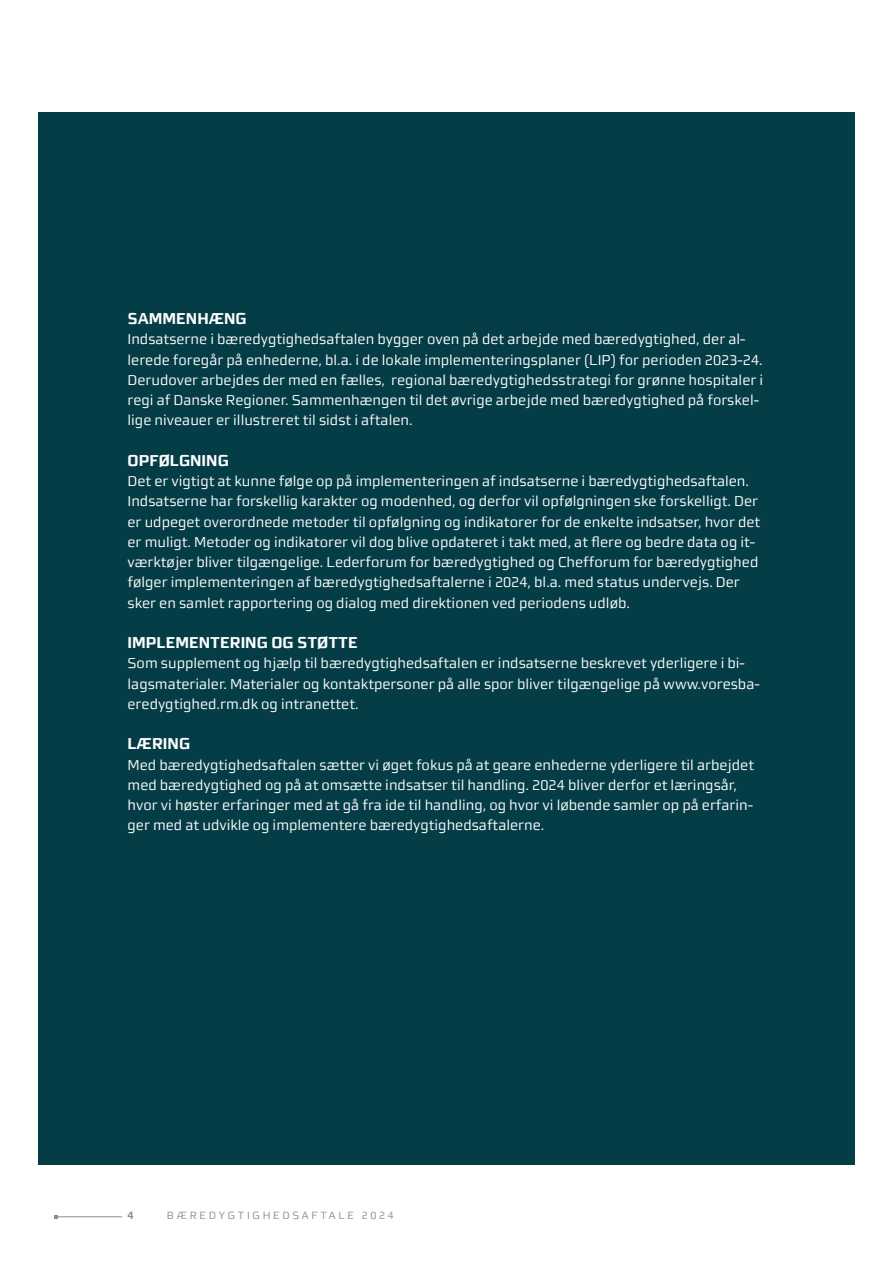
<style>
.page{position:relative;width:893px;height:1263px;background:#fff}
.page>*{position:absolute;margin:0;border:0;box-sizing:border-box;transform-origin:0 0}
.t1{font:700 15.75px "midtsans";color:#fff}
.t2{font:14.25px/20.2px "midtsans";color:#fff}
.t3{font:10.5px "midtsans";letter-spacing:.26em;color:#8a8c8f}
.t4{font:700 10.5px "midtsans";color:#8a8c8f}
</style>
<div class="page">
<div style="left:38px;top:113px;width:817px;height:1052px;background:#053d47"></div>
<hr style="left:55px;top:1216px;width:67px;height:1px;background:#8a8c8f">
<h3 class="t1" style="left:128px;top:309px;width:121px">SAMMENHÆNG</h3>
<p class="t2" style="left:128px;top:329px;width:637px">Indsatserne i bæredygtighedsaftalen bygger oven på det arbejde med bæredygtighed, der al&shy;lerede foregår på enhederne, bl.a. i de lokale implementeringsplaner (LIP) for perioden 2023-24.<br>Derudover arbejdes der med en fælles, regional bæredygtighedsstrategi for grønne hospitaler i regi af Danske Regioner. Sammenhængen til det øvrige arbejde med bæredygtighed på forskel&shy;lige niveauer er illustreret til sidst i aftalen.</p>
<h3 class="t1" style="left:128px;top:451px;width:103px">OPFØLGNING</h3>
<p class="t2" style="left:128px;top:471px;width:634px">Det er vigtigt at kunne følge op på implementeringen af indsatserne i bæredygtighedsaftalen.<br>Indsatserne har forskellig karakter og modenhed, og derfor vil opfølgningen ske forskelligt. Der er udpeget overordnede metoder til opfølgning og indikatorer for de enkelte indsatser, hvor det er muligt. Metoder og indikatorer vil dog blive opdateret i takt med, at flere og bedre data og it&shy;værktøjer bliver tilgængelige. Lederforum for bæredygtighed og Chefforum for bæredygtighed følger implementeringen af bæredygtighedsaftalerne i 2024, bl.a. med status undervejs. Der sker en samlet rapportering og dialog med direktionen ved periodens udløb.</p>
<h3 class="t1" style="left:128px;top:633px;width:232px">IMPLEMENTERING OG STØTTE</h3>
<p class="t2" style="left:128px;top:653px;width:634px">Som supplement og hjælp til bæredygtighedsaftalen er indsatserne beskrevet yderligere i bi&shy;lagsmaterialer. Materialer og kontaktpersoner på alle spor bliver tilgængelige på www.voresba&shy;eredygtighed.rm.dk og intranettet.</p>
<h3 class="t1" style="left:128px;top:735px;width:64px">LÆRING</h3>
<p class="t2" style="left:128px;top:754px;width:628px">Med bæredygtighedsaftalen sætter vi øget fokus på at geare enhederne yderligere til arbejdet med bæredygtighed og på at omsætte indsatser til handling. 2024 bliver derfor et læringsår, hvor vi høster erfaringer med at gå fra ide til handling, og hvor vi løbende samler op på erfarin&shy;ger med at udvikle og implementere bæredygtighedsaftalerne.</p>
<p class="t4" style="left:128px;top:1210px;width:8px">4</p>
<p class="t3" style="left:167px;top:1210px;width:229px">BÆREDYGTIGHEDSAFTALE 2024</p>
</div>
